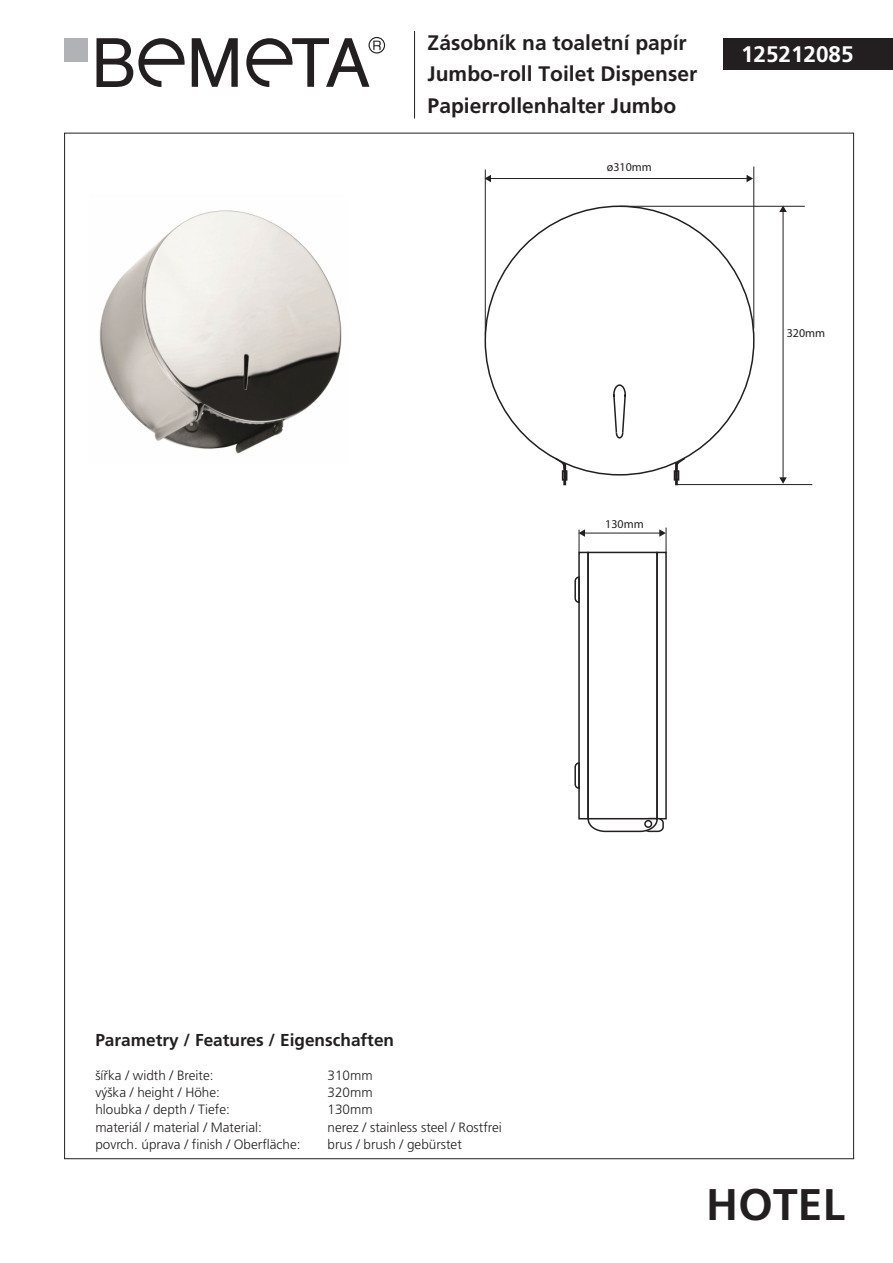
<style>
.page{position:relative;width:893px;height:1263px;background:#fff}
.page>*{position:absolute;margin:0;border:0;box-sizing:border-box;transform-origin:0 0}
.t1{font:700 44.25px "Frutiger CE";letter-spacing:.005em;color:#231f20}
.t2{font:700 22.5px "Frutiger CE";color:#fff}
.t3{font:700 21px/31.5px "Frutiger CE";color:#231f20}
.t4{font:700 17.25px "Frutiger CE";color:#231f20}
.t5{font:300 13.5px "Frutiger CE";color:#231f20}
.t6{font:12px "Myriad Pro";color:#231f20}
</style>
<div class="page">
<div style="left:563px;top:454px;width:3px;height:31px;border:2px solid #231f20"></div>
<div style="left:675px;top:454px;width:3px;height:31px;border:2px solid #231f20"></div>
<div style="left:724px;top:38px;width:169px;height:32px;background:#231f20"></div>
<svg style="left:192px;top:38px;width:46px;height:49px"></svg>
<svg style="left:96px;top:38px;width:89px;height:49px"></svg>
<div style="left:65px;top:38px;width:23px;height:24px;background:#b1b2b6"></div>
<svg style="left:246px;top:37px;width:139px;height:50px"></svg>
<hr style="left:414px;top:31px;width:1px;height:88px;background:#231f20">
<img style="left:99px;top:210px;width:243px;height:244px">
<div style="left:485px;top:206px;width:269px;height:269px;background:#fff;border-radius:50%"></div>
<svg style="left:613px;top:384px;width:13px;height:55px"></svg>
<svg style="left:553px;top:456px;width:13px;height:14px"></svg>
<svg style="left:675px;top:456px;width:12px;height:14px"></svg>
<div style="left:562px;top:470px;width:5px;height:11px;border:2px solid #231f20"></div>
<div style="left:674px;top:470px;width:5px;height:11px;border:2px solid #231f20"></div>
<div style="left:578px;top:552px;width:11px;height:267px;border:2px solid #231f20"></div>
<div style="left:656px;top:552px;width:11px;height:267px;border:2px solid #231f20"></div>
<div style="left:587px;top:552px;width:71px;height:267px;border:2px solid #231f20"></div>
<svg style="left:574px;top:575px;width:7px;height:29px"></svg>
<svg style="left:574px;top:761px;width:7px;height:29px"></svg>
<svg style="left:587px;top:817px;width:78px;height:16px"></svg>
<div style="left:644px;top:820px;width:8px;height:8px;border:2px solid #231f20;border-radius:50%"></div>
<hr style="left:620px;top:206px;width:185px;height:1px;background:#231f20">
<hr style="left:677px;top:484px;width:135px;height:1px;background:#231f20">
<hr style="left:783px;top:211px;width:1px;height:267px;background:#231f20">
<svg style="left:779px;top:206px;width:8px;height:6px"></svg>
<svg style="left:779px;top:477px;width:8px;height:7px"></svg>
<hr style="left:485px;top:170px;width:1px;height:165px;background:#231f20">
<hr style="left:753px;top:167px;width:1px;height:162px;background:#231f20">
<hr style="left:490px;top:178px;width:258px;height:1px;background:#231f20">
<svg style="left:485px;top:175px;width:6px;height:7px"></svg>
<svg style="left:747px;top:175px;width:6px;height:7px"></svg>
<hr style="left:584px;top:533px;width:76px;height:1px;background:#231f20">
<svg style="left:579px;top:529px;width:6px;height:23px"></svg>
<svg style="left:659px;top:528px;width:8px;height:25px"></svg>
<h3 class="t3" style="left:428px;top:27px;width:271px">Zásobník na toaletní papír<br>Jumbo-roll Toilet Dispenser<br>Papierrollenhalter Jumbo</h3>
<p class="t6" style="left:607px;top:160px;width:47px">ø310mm</p>
<h2 class="t2" style="left:741px;top:42px;width:114px">125212085</h2>
<p class="t6" style="left:787px;top:325px;width:40px">320mm</p>
<p class="t6" style="left:605px;top:516px;width:40px">130mm</p>
<p class="t4" style="left:95px;top:1030px;width:300px">Parametry / Features / Eigenschaften</p>
<p class="t5" style="left:95px;top:1067px;width:120px">šířka / width / Breite:</p>
<p class="t5" style="left:328px;top:1067px;width:47px">310mm</p>
<p class="t5" style="left:95px;top:1085px;width:126px">výška / height / Höhe:</p>
<p class="t5" style="left:328px;top:1085px;width:47px">320mm</p>
<p class="t5" style="left:95px;top:1102px;width:136px">hloubka / depth / Tiefe:</p>
<p class="t5" style="left:328px;top:1102px;width:47px">130mm</p>
<p class="t5" style="left:95px;top:1119px;width:168px">materiál / material / Material:</p>
<p class="t5" style="left:328px;top:1119px;width:176px">nerez / stainless steel / Rostfrei</p>
<p class="t5" style="left:95px;top:1136px;width:207px">povrch. úprava / finish / Oberfläche:</p>
<p class="t5" style="left:328px;top:1136px;width:136px">brus / brush / gebürstet</p>
<h1 class="t1" style="left:706px;top:1179px;width:140px">HOTEL</h1>
</div>
